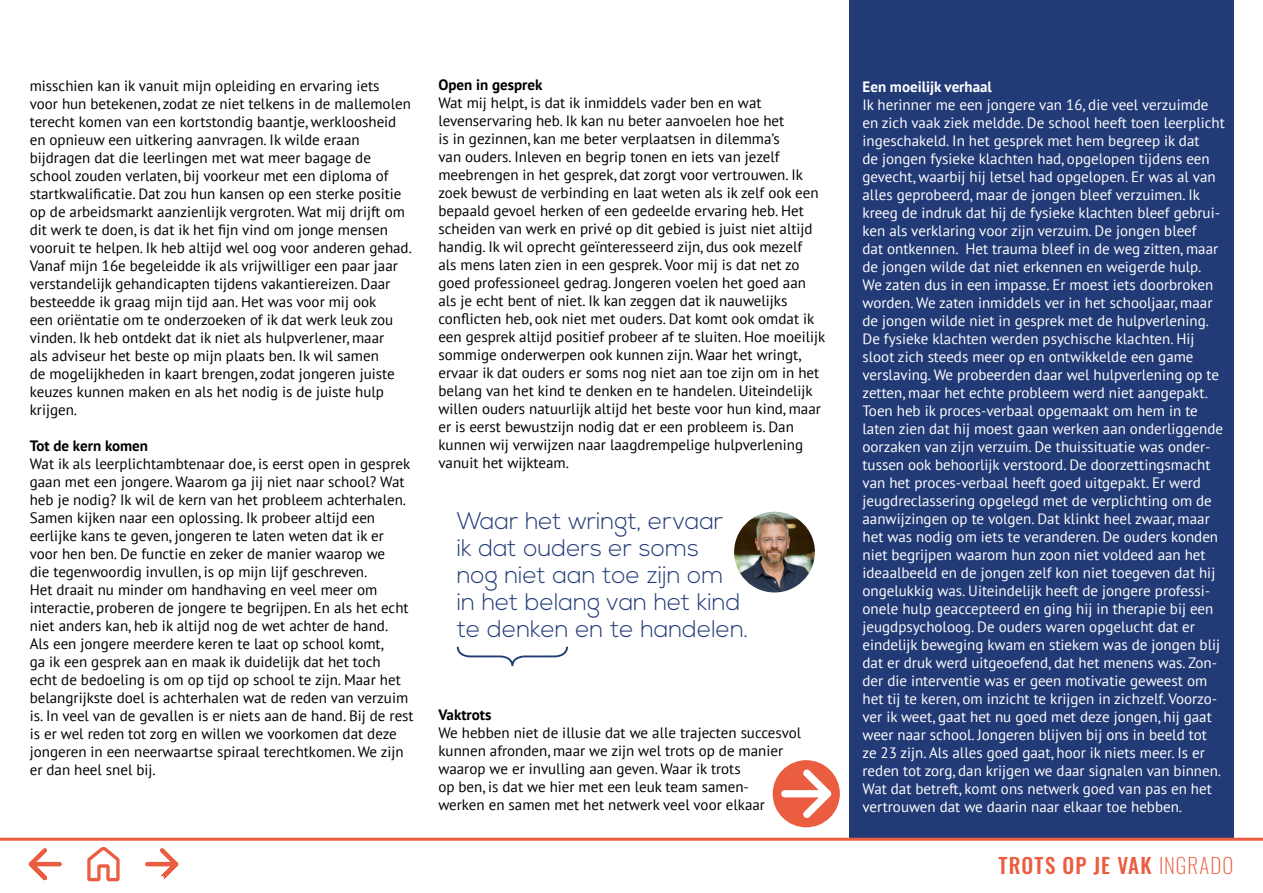
<style>
.page{position:relative;width:1263px;height:893px;background:#fff}
.page>*{position:absolute;margin:0;border:0;box-sizing:border-box;transform-origin:0 0}
.t1{font:300 24px/27px "Nexa";color:#223a76}
.t2{font:500 21px "Oswald";letter-spacing:.05em;color:#eb5d40}
.t3{font:15px/18px "PT Sans";color:#000}
.t4{font:15px/18px "PT Sans";color:#fff}
.t5{font:700 15px "PT Sans";color:#000}
.t6{font:700 15px "PT Sans";color:#fff}
.s1{font-weight:200}
</style>
<div class="page">
<div style="left:849px;top:0;width:384px;height:838px;background:#223a76"></div>
<svg style="left:457px;top:647px;width:111px;height:19px"></svg>
<img style="left:734px;top:512px;width:81px;height:80px;border-radius:40px">
<div style="left:773px;top:760px;width:67px;height:67px;background:#eb5d40;border-radius:50%"></div>
<svg style="left:781px;top:769px;width:50px;height:49px"></svg>
<svg style="left:145px;top:848px;width:34px;height:32px"></svg>
<svg style="left:28px;top:848px;width:34px;height:33px"></svg>
<svg style="left:87px;top:847px;width:33px;height:35px"></svg>
<hr style="left:0;top:838px;width:1263px;height:3px;background:#eb5d40">
<p class="t3" style="left:30px;top:76px;width:384px">misschien kan ik vanuit mijn opleiding en ervaring iets<br>voor hun betekenen, zodat ze niet telkens in de mallemolen terecht komen van een kortstondig baantje, werkloosheid en opnieuw een uitkering aanvragen. Ik wilde eraan bijdragen dat die leerlingen met wat meer bagage de school zouden verlaten, bij voorkeur met een diploma of startkwalificatie. Dat zou hun kansen op een sterke positie op de arbeidsmarkt aanzienlijk vergroten. Wat mij drijft om dit werk te doen, is dat ik het fijn vind om jonge mensen vooruit te helpen. Ik heb altijd wel oog voor anderen gehad.<br>Vanaf mijn 16e begeleidde ik als vrijwilliger een paar jaar verstandelijk gehandicapten tijdens vakantiereizen. Daar besteedde ik graag mijn tijd aan. Het was voor mij ook<br>een oriëntatie om te onderzoeken of ik dat werk leuk zou vinden. Ik heb ontdekt dat ik niet als hulpverlener, maar<br>als adviseur het beste op mijn plaats ben. Ik wil samen<br>de mogelijkheden in kaart brengen, zodat jongeren juiste keuzes kunnen maken en als het nodig is de juiste hulp krijgen.</p>
<p class="t5" style="left:30px;top:435px;width:120px">Tot de kern komen</p>
<p class="t3" style="left:30px;top:454px;width:385px">Wat ik als leerplichtambtenaar doe, is eerst open in gesprek gaan met een jongere. Waarom ga jij niet naar school? Wat heb je nodig? Ik wil de kern van het probleem achterhalen.<br>Samen kijken naar een oplossing. Ik probeer altijd een eerlijke kans te geven, jongeren te laten weten dat ik er voor hen ben. De functie en zeker de manier waarop we<br>die tegenwoordig invullen, is op mijn lijf geschreven.<br>Het draait nu minder om handhaving en veel meer om interactie, proberen de jongere te begrijpen. En als het echt niet anders kan, heb ik altijd nog de wet achter de hand.<br>Als een jongere meerdere keren te laat op school komt,<br>ga ik een gesprek aan en maak ik duidelijk dat het toch<br>echt de bedoeling is om op tijd op school te zijn. Maar het belangrijkste doel is achterhalen wat de reden van verzuim is. In veel van de gevallen is er niets aan de hand. Bij de rest is er wel reden tot zorg en willen we voorkomen dat deze jongeren in een neerwaartse spiraal terechtkomen. We zijn er dan heel snel bij.</p>
<p class="t5" style="left:438px;top:75px;width:106px">Open in gesprek</p>
<p class="t3" style="left:438px;top:94px;width:388px">Wat mij helpt, is dat ik inmiddels vader ben en wat levenservaring heb. Ik kan nu beter aanvoelen hoe het<br>is in gezinnen, kan me beter verplaatsen in dilemma’s<br>van ouders. Inleven en begrip tonen en iets van jezelf meebrengen in het gesprek, dat zorgt voor vertrouwen. Ik zoek bewust de verbinding en laat weten als ik zelf ook een bepaald gevoel herken of een gedeelde ervaring heb. Het scheiden van werk en privé op dit gebied is juist niet altijd handig. Ik wil oprecht geïnteresseerd zijn, dus ook mezelf<br>als mens laten zien in een gesprek. Voor mij is dat net zo goed professioneel gedrag. Jongeren voelen het goed aan als je echt bent of niet. Ik kan zeggen dat ik nauwelijks conflicten heb, ook niet met ouders. Dat komt ook omdat ik een gesprek altijd positief probeer af te sluiten. Hoe moeilijk sommige onderwerpen ook kunnen zijn. Waar het wringt, ervaar ik dat ouders er soms nog niet aan toe zijn om in het belang van het kind te denken en te handelen. Uiteindelijk willen ouders natuurlijk altijd het beste voor hun kind, maar er is eerst bewustzijn nodig dat er een probleem is. Dan kunnen wij verwijzen naar laagdrempelige hulpverlening vanuit het wijkteam.</p>
<h1 class="t1" style="left:457px;top:508px;width:293px">Waar het wringt, ervaar<br>ik dat ouders er soms<br>nog niet aan toe zijn om<br>in het belang van het kind te denken en te handelen.</h1>
<p class="t5" style="left:438px;top:705px;width:55px">Vaktrots</p>
<p class="t3" style="left:438px;top:724px;width:364px">We hebben niet de illusie dat we alle trajecten succesvol kunnen afronden, maar we zijn wel trots op de manier waarop we er invulling aan geven. Waar ik trots<br>op ben, is dat we hier met een leuk team samen-<br>werken en samen met het netwerk veel voor elkaar</p>
<p class="t6" style="left:862px;top:77px;width:131px">Een moeilijk verhaal</p>
<p class="t4" style="left:862px;top:96px;width:364px">Ik herinner me een jongere van 16, die veel verzuimde en zich vaak ziek meldde. De school heeft toen leerplicht ingeschakeld. In het gesprek met hem begreep ik dat<br>de jongen fysieke klachten had, opgelopen tijdens een gevecht, waarbij hij letsel had opgelopen. Er was al van alles geprobeerd, maar de jongen bleef verzuimen. Ik kreeg de indruk dat hij de fysieke klachten bleef gebrui&shy;ken als verklaring voor zijn verzuim. De jongen bleef<br>dat ontkennen. Het trauma bleef in de weg zitten, maar de jongen wilde dat niet erkennen en weigerde hulp.<br>We zaten dus in een impasse. Er moest iets doorbroken worden. We zaten inmiddels ver in het schooljaar, maar de jongen wilde niet in gesprek met de hulpverlening.<br>De fysieke klachten werden psychische klachten. Hij sloot zich steeds meer op en ontwikkelde een game verslaving. We probeerden daar wel hulpverlening op te zetten, maar het echte probleem werd niet aangepakt.<br>Toen heb ik proces-verbaal opgemaakt om hem in te laten zien dat hij moest gaan werken aan onderliggende oorzaken van zijn verzuim. De thuissituatie was onder&shy;tussen ook behoorlijk verstoord. De doorzettingsmacht van het proces-verbaal heeft goed uitgepakt. Er werd jeugdreclassering opgelegd met de verplichting om de aanwijzingen op te volgen. Dat klinkt heel zwaar, maar het was nodig om iets te veranderen. De ouders konden niet begrijpen waarom hun zoon niet voldeed aan het ideaalbeeld en de jongen zelf kon niet toegeven dat hij ongelukkig was. Uiteindelijk heeft de jongere professi&shy;onele hulp geaccepteerd en ging hij in therapie bij een jeugdpsycholoog. De ouders waren opgelucht dat er eindelijk beweging kwam en stiekem was de jongen blij dat er druk werd uitgeoefend, dat het menens was. Zon&shy;der die interventie was er geen motivatie geweest om het tij te keren, om inzicht te krijgen in zichzelf. Voorzo&shy;ver ik weet, gaat het nu goed met deze jongen, hij gaat weer naar school. Jongeren blijven bij ons in beeld tot<br>ze 23 zijn. Als alles goed gaat, hoor ik niets meer. Is er reden tot zorg, dan krijgen we daar signalen van binnen.<br>Wat dat betreft, komt ons netwerk goed van pas en het vertrouwen dat we daarin naar elkaar toe hebben.</p>
<h2 class="t2" style="left:998px;top:854px;width:236px">TROTS OP JE VAK <span class="s1">INGRADO</span></h2>
</div>
